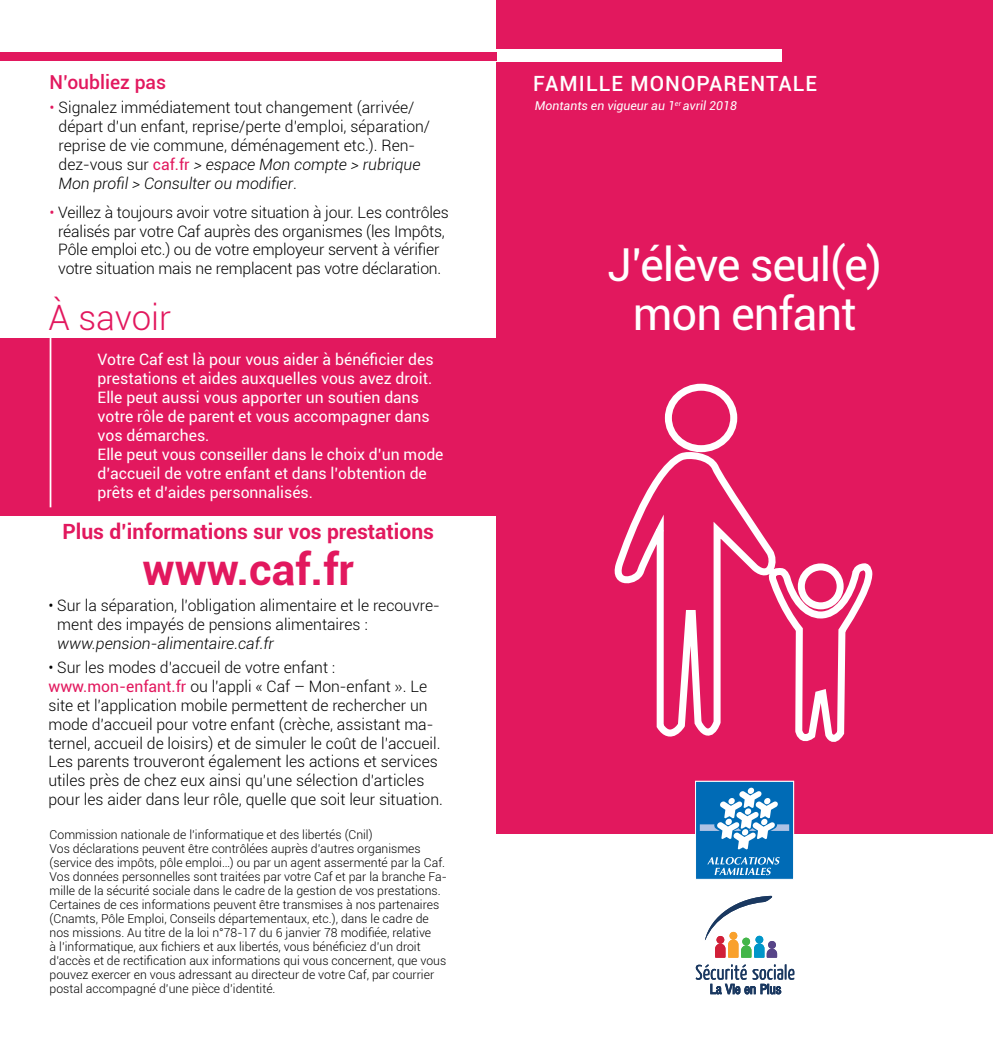
<style>
.page{position:relative;width:993px;height:1042px;background:#fff}
.page>*{position:absolute;margin:0;border:0;box-sizing:border-box;transform-origin:0 0}
.t1{font:45.5px/49px "Roboto";letter-spacing:-.025em;color:#fff;text-align:center}
.t2{font:700 43.75px "Roboto";color:#e2185e}
.t3{font:300 35px "Roboto";color:#e2185e}
.t4{font:700 21px "Roboto";color:#e2185e}
.t5{font:500 21px "Roboto";letter-spacing:.05em;color:#fff}
.t6{font:500 19.25px "Roboto";color:#e2185e}
.t7{font:300 15.75px/18.9px "Roboto";color:#000}
.t8{font:15.75px/18.9px "Roboto";color:#fff}
.t9{font:italic 300 15.75px "Roboto";color:#000}
.t10{font:300 12.25px/14px "Roboto";color:#000}
.t11{font:italic 12.25px "Roboto";color:#fff}
.s1{color:#e2185e}
.s2{font-weight:400;color:#e2185e}
.s3{font-style:italic}
.s4{font-family:"Gotham"}
</style>
<div class="page">
<div style="left:496px;top:0;width:496px;height:833px;background:#e2185e"></div>
<div style="left:496px;top:49px;width:286px;height:13px;background:#fff"></div>
<div style="left:0;top:52px;width:496px;height:8px;background:#e2185e"></div>
<svg style="left:705px;top:924px;width:71px;height:34px"></svg>
<svg style="left:695px;top:964px;width:99px;height:30px"></svg>
<div style="left:0;top:338px;width:496px;height:178px;background:#e2185e"></div>
<hr style="left:50px;top:330px;width:1px;height:177px;background:#fff">
<svg style="left:612px;top:383px;width:258px;height:541px"></svg>
<p class="t6" style="left:50px;top:69px;width:118px">N’OUBLIEZ PAS</p>
<p class="t7" style="left:59px;top:98px;width:373px;text-indent:-9px"><span class="s1">•</span> Signalez immédiatement tout changement (arrivée/ départ d’un enfant, reprise/perte d’emploi, séparation/ reprise de vie commune, déménagement etc.). Ren&shy;dez-vous sur <span class="s2">caf.fr</span> <span class="s3">&gt; espace Mon compte &gt; rubrique Mon profil &gt; Consulter ou modifier</span>.</p>
<p class="t7" style="left:50px;top:202px;width:400px;text-align:center"><span class="s1">•</span> Veillez à toujours avoir votre situation à jour. Les contrôles réalisés par votre Caf auprès des organismes (les Impôts, Pôle emploi etc.) ou de votre employeur servent à vérifier votre situation mais ne remplacent pas votre déclaration.</p>
<h3 class="t3" style="left:48px;top:293px;width:124px">À savoir</h3>
<p class="t8" style="left:98px;top:349px;width:347px">Votre Caf est là pour vous aider à bénéficier des prestations et aides auxquelles vous avez droit.<br>Elle peut aussi vous apporter un soutien dans votre rôle de parent et vous accompagner dans vos démarches.<br>Elle peut vous conseiller dans le choix d’un mode d’accueil de votre enfant et dans l’obtention de prêts et d’aides personnalisés.</p>
<h3 class="t4" style="left:62px;top:517px;width:373px">Plus d’informations sur vos prestations</h3>
<h2 class="t2" style="left:142px;top:538px;width:213px">www.caf.fr</h2>
<p class="t7" style="left:57px;top:595px;width:384px;text-indent:-9px">• Sur la séparation, l’obligation alimentaire et le recouvre&shy;ment des impayés de pensions alimentaires :</p>
<p class="t9" style="left:57px;top:632px;width:218px">www.pension-alimentaire.caf.fr</p>
<p class="t7" style="left:48px;top:657px;width:396px">• Sur les modes d’accueil de votre enfant : <span class="s2">www.mon-enfant.fr</span> ou l’appli « Caf – Mon-enfant <span class="s4">»</span>. Le site et l’application mobile permettent de rechercher un mode d’accueil pour votre enfant (crèche, assistant ma&shy;ternel, accueil de loisirs) et de simuler le coût de l’accueil.<br>Les parents trouveront également les actions et services utiles près de chez eux ainsi qu’une sélection d’articles pour les aider dans leur rôle, quelle que soit leur situation.</p>
<p class="t10" style="left:50px;top:827px;width:398px">Commission nationale de l’informatique et des libertés (Cnil)<br>Vos déclarations peuvent être contrôlées auprès d’autres organismes (service des impôts, pôle emploi…) ou par un agent assermenté par la Caf.<br>Vos données personnelles sont traitées par votre Caf et par la branche Fa&shy;mille de la sécurité sociale dans le cadre de la gestion de vos prestations.<br>Certaines de ces informations peuvent être transmises à nos partenaires (Cnamts, Pôle Emploi, Conseils départementaux, etc.), dans le cadre de nos missions. Au titre de la loi n°78-17 du 6 janvier 78 modifiée, relative<br>à l’informatique, aux fichiers et aux libertés, vous bénéficiez d’un droit d’accès et de rectification aux informations qui vous concernent, que vous pouvez exercer en vous adressant au directeur de votre Caf, par courrier postal accompagné d’une pièce d’identité.</p>
<h3 class="t5" style="left:533px;top:68px;width:285px">FAMILLE MONOPARENTALE</h3>
<p class="t11" style="left:534px;top:97px;width:203px">Montants en vigueur au 1<sup>er</sup> avril 2018</p>
<h1 class="t1" style="left:607px;top:239px;width:276px">J’élève seul(e) mon enfant</h1>
</div>
